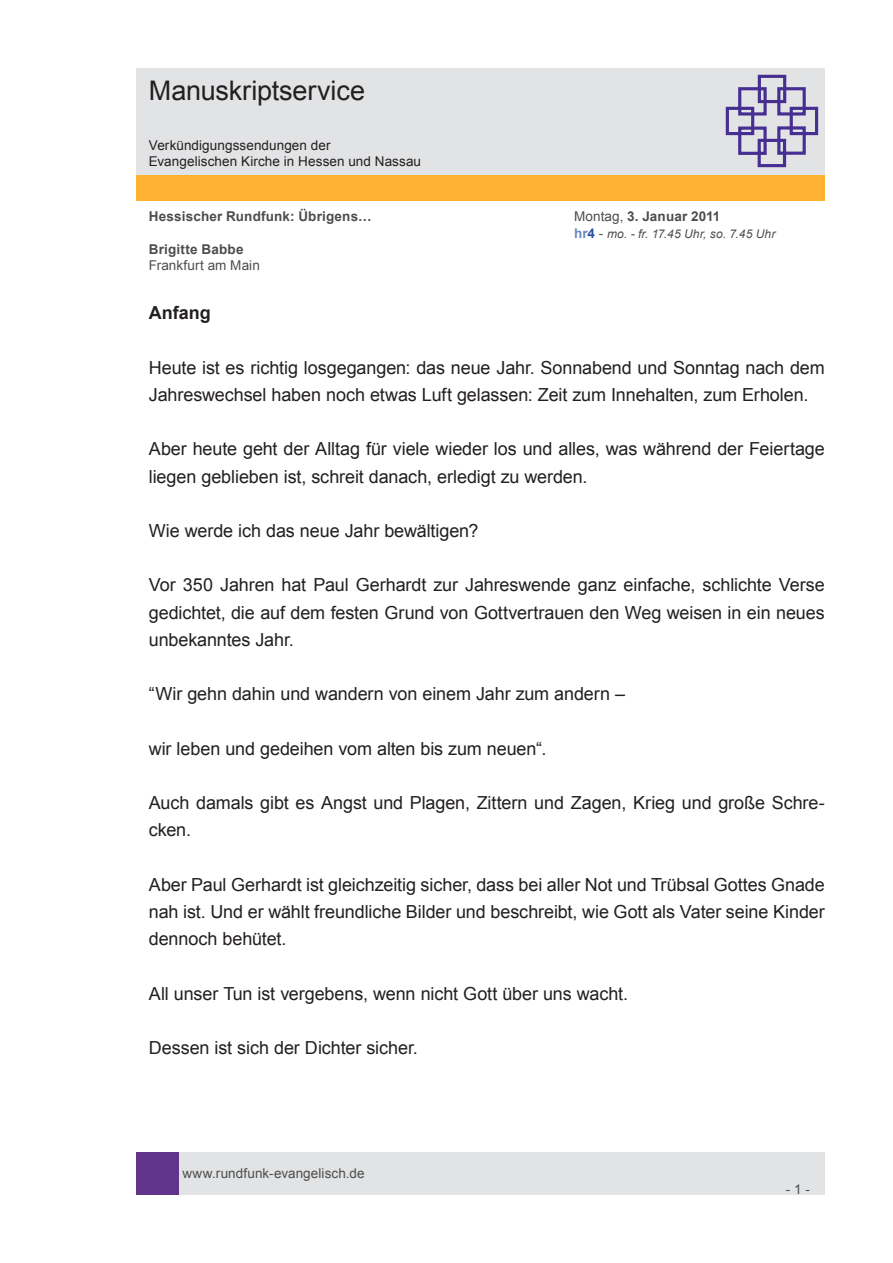
<style>
.page{position:relative;width:893px;height:1263px;background:#fff}
.page>*{position:absolute;margin:0;border:0;box-sizing:border-box;transform-origin:0 0}
.t1{font:27px "Arial";letter-spacing:-.005em;color:#231f20}
.t2{font:18px/27.2px "Arial";letter-spacing:-.005em;color:#231f20}
.t3{font:700 18px "Arial";color:#231f20}
.t4{font:13.5px/16.2px "Arial";letter-spacing:.005em;color:#231f20}
.t5{font:700 13.5px "Arial";letter-spacing:.015em;color:#4d4d4d}
.t6{font:13.5px "Arial";letter-spacing:.005em;color:#4d4d4d}
.t7{font:italic 12px "Arial";letter-spacing:.015em;color:#4d4d4d}
.s1{font-weight:400}
.s2{font-weight:700;font-style:normal;font-size:13.5px;color:#688bc0}
.s3{font-weight:700;font-style:normal;font-size:13.5px;color:#2f4fa1}
.s4{font-style:normal;font-size:13.5px}
</style>
<div class="page">
<div style="left:179px;top:1152px;width:646px;height:43px;background:#e2e3e4"></div>
<div style="left:136px;top:1152px;width:43px;height:43px;background:#5f348a"></div>
<div style="left:136px;top:175px;width:689px;height:26px;background:#ffb132"></div>
<div style="left:136px;top:68px;width:689px;height:106px;background:#e2e3e4"></div>
<svg style="left:725px;top:74px;width:94px;height:94px"></svg>
<h1 class="t1" style="left:149px;top:73px;width:218px">Manuskriptservice</h1>
<p class="t4" style="left:149px;top:137px;width:274px">Verkündigungssendungen der<br>Evangelischen Kirche in Hessen und Nassau</p>
<p class="t5" style="left:149px;top:208px;width:224px">Hessischer Rundfunk: Übrigens…</p>
<p class="t5" style="left:574px;top:208px;width:148px"><span class="s1">Montag,</span> 3. Januar 2011</p>
<p class="t7" style="left:574px;top:226px;width:203px"><span class="s2">hr</span><span class="s3">4</span> <span class="s4">-</span> mo. - fr. 17.45 Uhr, so. 7.45 Uhr</p>
<p class="t5" style="left:149px;top:240px;width:96px">Brigitte Babbe</p>
<p class="t6" style="left:149px;top:256px;width:113px">Frankfurt am Main</p>
<p class="t3" style="left:149px;top:301px;width:64px">Anfang</p>
<p class="t2" style="left:149px;top:354px;width:677px">Heute ist es richtig losgegangen: das neue Jahr. Sonnabend und Sonntag nach dem<br>Jahreswechsel haben noch etwas Luft gelassen: Zeit zum Innehalten, zum Erholen.</p>
<p class="t2" style="left:149px;top:436px;width:678px">Aber heute geht der Alltag für viele wieder los und alles, was während der Feiertage liegen geblieben ist, schreit danach, erledigt zu werden.</p>
<p class="t2" style="left:149px;top:517px;width:331px">Wie werde ich das neue Jahr bewältigen?</p>
<p class="t2" style="left:149px;top:572px;width:677px;text-align:justify">Vor 350 Jahren hat Paul Gerhardt zur Jahreswende ganz einfache, schlichte Verse gedichtet, die auf dem festen Grund von Gottvertrauen den Weg weisen in ein neues unbekanntes Jahr.</p>
<p class="t2" style="left:149px;top:681px;width:478px">“Wir gehn dahin und wandern von einem Jahr zum andern –</p>
<p class="t2" style="left:149px;top:735px;width:399px">wir leben und gedeihen vom alten bis zum neuen“.</p>
<p class="t2" style="left:149px;top:789px;width:678px">Auch damals gibt es Angst und Plagen, Zittern und Zagen, Krieg und große Schre&shy;cken.</p>
<p class="t2" style="left:149px;top:871px;width:677px;text-align:justify">Aber Paul Gerhardt ist gleichzeitig sicher, dass bei aller Not und Trübsal Gottes Gnade nah ist. Und er wählt freundliche Bilder und beschreibt, wie Gott als Vater seine Kinder dennoch behütet.</p>
<p class="t2" style="left:149px;top:980px;width:481px">All unser Tun ist vergebens, wenn nicht Gott über uns wacht.</p>
<p class="t2" style="left:149px;top:1034px;width:270px">Dessen ist sich der Dichter sicher.</p>
<p class="t6" style="left:182px;top:1164px;width:184px">www.rundfunk-evangelisch.de</p>
<p class="t6" style="left:786px;top:1180px;width:26px">- 1 -</p>
</div>
